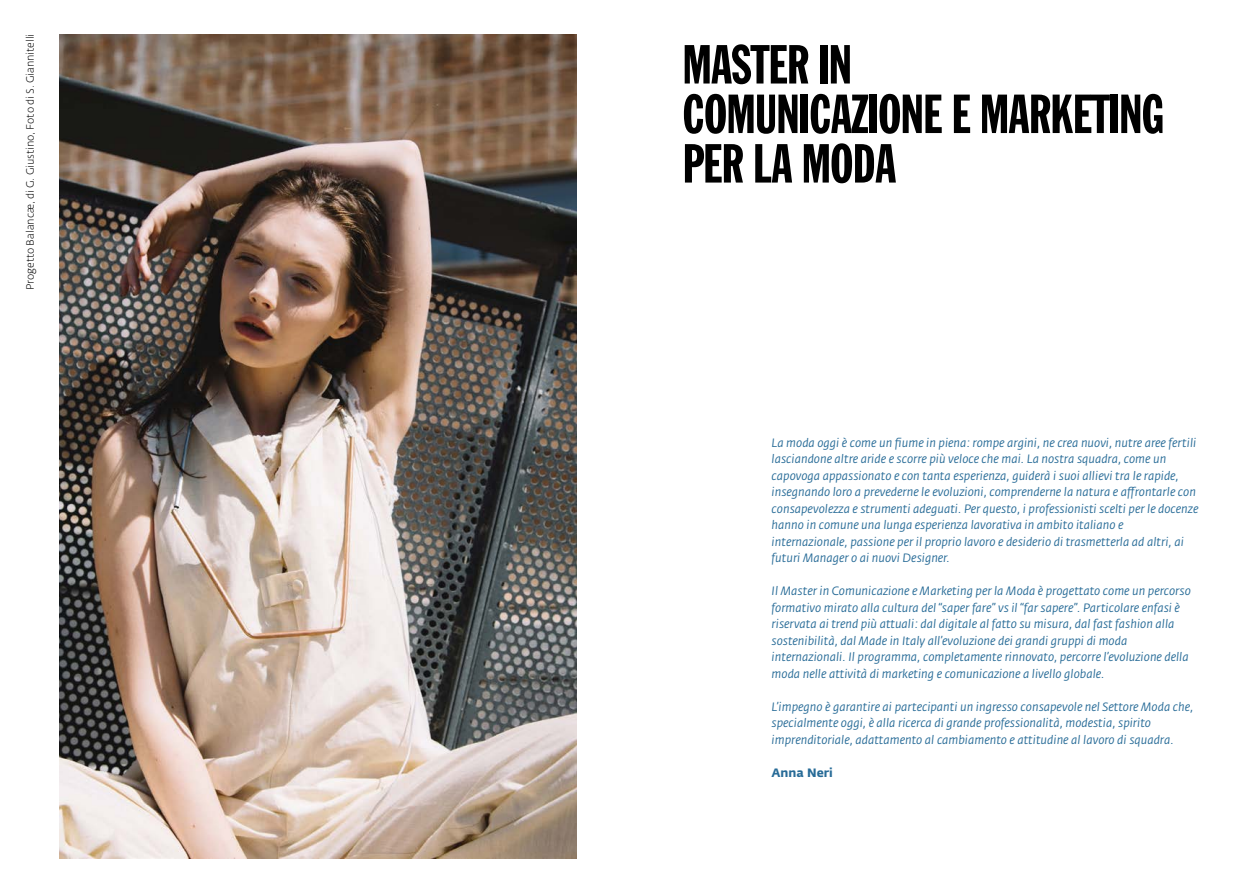
<style>
.page{position:relative;width:1259px;height:893px;background:#fff}
.page>*{position:absolute;margin:0;border:0;box-sizing:border-box;transform-origin:0 0}
.t1{font:54px/49.5px "Franklin Gothic Std Extra Cond";letter-spacing:-.01em;color:#000}
.t2{font:italic 12px/16.5px "Fedra Sans Alt Std";color:#276b97}
.t3{font:700 12px "Fedra Sans Alt Std";color:#276b97}
.t4{font:300 10.5px "Fedra Sans Alt Std";color:#000}
</style>
<div class="page">
<img style="left:60px;top:34px;width:516px;height:825px">
<p class="t4" style="left:24px;top:290px;width:258px;rotate:-90deg">Progetto Balancæ, di G. Giustino, Foto di S. Giannitelli</p>
<h1 class="t1" style="left:682px;top:42px;width:482px">MASTER IN<br>COMUNICAZIONE E MARKETING<br>PER LA MODA</h1>
<p class="t2" style="left:771px;top:434px;width:428px">La moda oggi è come un fiume in piena: rompe argini, ne crea nuovi, nutre aree fertili lasciandone altre aride e scorre più veloce che mai. La nostra squadra, come un capovoga appassionato e con tanta esperienza, guiderà i suoi allievi tra le rapide, insegnando loro a prevederne le evoluzioni, comprenderne la natura e affrontarle con consapevolezza e strumenti adeguati. Per questo, i professionisti scelti per le docenze hanno in comune una lunga esperienza lavorativa in ambito italiano e internazionale, passione per il proprio lavoro e desiderio di trasmetterla ad altri, ai futuri Manager o ai nuovi Designer.</p>
<p class="t2" style="left:771px;top:583px;width:421px">Il Master in Comunicazione e Marketing per la Moda è progettato come un percorso formativo mirato alla cultura del “saper fare” vs il “far sapere”. Particolare enfasi è riservata ai trend più attuali: dal digitale al fatto su misura, dal fast fashion alla sostenibilità, dal Made in Italy all’evoluzione dei grandi gruppi di moda internazionali. Il programma, completamente rinnovato, percorre l’evoluzione della moda nelle attività di marketing e comunicazione a livello globale.</p>
<p class="t2" style="left:771px;top:698px;width:423px">L’impegno è garantire ai partecipanti un ingresso consapevole nel Settore Moda che, specialmente oggi, è alla ricerca di grande professionalità, modestia, spirito imprenditoriale, adattamento al cambiamento e attitudine al lavoro di squadra.</p>
<p class="t3" style="left:771px;top:765px;width:63px">Anna Neri</p>
</div>
